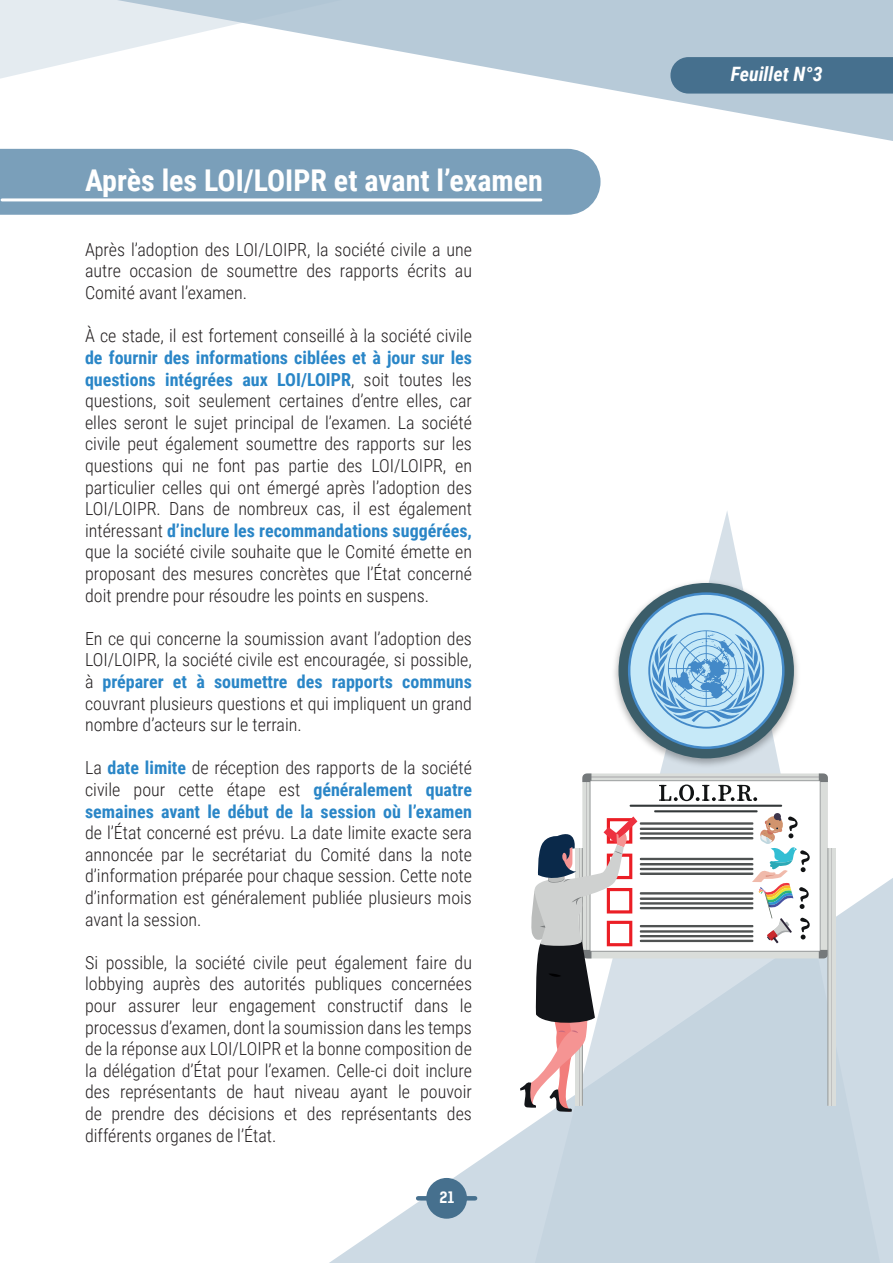
<style>
.page{position:relative;width:893px;height:1263px;background:#fff}
.page>*{position:absolute;margin:0;border:0;box-sizing:border-box;transform-origin:0 0}
.t1{font:700 30px "Roboto Condensed";color:#fff}
.t2{font:italic 700 19.8px "Roboto Condensed";color:#fff}
.t3{font:300 18px/21.6px "Roboto Condensed";color:#231f20;text-align:justify}
.t4{font:700 18px/21.6px "Roboto Condensed";color:#2a86c7;text-align:justify}
.t5{font:700 15px "Kelson Sans";color:#fff}
.s1{font-weight:700;color:#2a86c7}
.s2{font-weight:300;color:#231f20}
</style>
<div class="page">
<svg style="left:434px;top:0;width:459px;height:141px;fill:#b7cad8"></svg>
<svg style="left:0;top:0;width:434px;height:79px"></svg>
<svg style="left:329px;top:878px;width:564px;height:385px"></svg>
<svg style="left:529px;top:511px;width:355px;height:752px;fill:#cddae4"></svg>
<div style="left:0;top:149px;width:600px;height:66px;background:#7a9fba"></div>
<hr style="left:2px;top:198px;width:539px;height:3px;background:#fff">
<img style="left:609px;top:576px;width:195px;height:196px">
<svg style="left:618px;top:583px;width:176px;height:175px;background:#3e6373"></svg>
<div style="left:629px;top:594px;width:154px;height:154px;background:#c6e9f8;border-radius:50%"></div>
<svg style="left:652px;top:630px;width:109px;height:92px"></svg>
<div style="left:648px;top:613px;width:116px;height:116px;border:2px solid #4389c8;border-radius:50%"></div>
<div style="left:628px;top:592px;width:156px;height:157px;border:3px solid #4389c8;border-radius:50%"></div>
<svg style="left:582px;top:773px;width:246px;height:185px;background:#d5d8d6"></svg>
<svg style="left:589px;top:778px;width:234px;height:177px;background:#cfd2d0"></svg>
<div style="left:590px;top:781px;width:230px;height:170px;background:#fff"></div>
<div style="left:590px;top:780px;width:230px;height:171px;border:1px solid #969999"></div>
<svg style="left:582px;top:773px;width:9px;height:9px"></svg>
<svg style="left:819px;top:773px;width:9px;height:9px"></svg>
<svg style="left:819px;top:950px;width:8px;height:8px"></svg>
<div style="left:828px;top:848px;width:8px;height:258px;background:#daddda"></div>
<hr style="left:831px;top:848px;width:1px;height:258px;background:#c0c1c1">
<hr style="left:827px;top:848px;width:1px;height:258px;background:#969999">
<div style="left:640px;top:822px;width:113px;height:3px;border:2px solid #4f5252"></div>
<div style="left:640px;top:828px;width:113px;height:2px;border:2px solid #4f5252"></div>
<div style="left:640px;top:832px;width:113px;height:3px;border:2px solid #4f5252"></div>
<div style="left:640px;top:837px;width:113px;height:2px;border:2px solid #4f5252"></div>
<div style="left:640px;top:858px;width:113px;height:2px;border:2px solid #4f5252"></div>
<div style="left:640px;top:863px;width:113px;height:2px;border:2px solid #4f5252"></div>
<div style="left:640px;top:868px;width:113px;height:2px;border:2px solid #4f5252"></div>
<div style="left:640px;top:872px;width:113px;height:3px;border:2px solid #4f5252"></div>
<div style="left:640px;top:892px;width:113px;height:2px;border:2px solid #4f5252"></div>
<div style="left:640px;top:897px;width:113px;height:3px;border:2px solid #4f5252"></div>
<div style="left:640px;top:902px;width:113px;height:2px;border:2px solid #4f5252"></div>
<div style="left:640px;top:907px;width:113px;height:2px;border:2px solid #4f5252"></div>
<div style="left:640px;top:925px;width:113px;height:2px;border:2px solid #4f5252"></div>
<div style="left:640px;top:930px;width:113px;height:3px;border:2px solid #4f5252"></div>
<div style="left:640px;top:935px;width:113px;height:2px;border:2px solid #4f5252"></div>
<div style="left:640px;top:940px;width:113px;height:2px;border:2px solid #4f5252"></div>
<hr style="left:630px;top:805px;width:152px;height:2px;background:#323738">
<hr style="left:654px;top:810px;width:104px;height:2px;background:#323738">
<svg style="left:659px;top:784px;width:98px;height:17px"></svg>
<svg style="left:712px;top:812px;width:98px;height:131px"></svg>
<svg style="left:520px;top:816px;width:154px;height:301px"></svg>
<div style="left:426px;top:1178px;width:41px;height:41px;background:#46708e;border-radius:50%"></div>
<hr style="left:418px;top:1196px;width:57px;height:4px;background:#46708e">
<svg style="left:670px;top:57px;width:223px;height:37px;background:#497290"></svg>
<h1 class="t1" style="left:85px;top:159px;width:459px">Après les LOI/LOIPR et avant l’examen</h1>
<p class="t3" style="left:85px;top:238px;width:388px">Après l’adoption des LOI/LOIPR, la société civile a une autre occasion de soumettre des rapports écrits au Comité avant l’examen.</p>
<p class="t3" style="left:85px;top:324px;width:388px">À ce stade, il est fortement conseillé à la société civile</p>
<p class="t3" style="left:85px;top:346px;width:388px"><span class="s1">de fournir des informations ciblées et à jour sur les questions intégrées aux LOI/LOIPR</span>, soit toutes les questions, soit seulement certaines d’entre elles, car elles seront le sujet principal de l’examen. La société civile peut également soumettre des rapports sur les questions qui ne font pas partie des LOI/LOIPR, en particulier celles qui ont émergé après l’adoption des LOI/LOIPR. Dans de nombreux cas, il est également intéressant <span class="s1">d’inclure les recommandations suggérées, </span>que la société civile souhaite que le Comité émette en proposant des mesures concrètes que l’État concerné doit prendre pour résoudre les points en suspens.</p>
<p class="t3" style="left:85px;top:627px;width:388px">En ce qui concerne la soumission avant l’adoption des LOI/LOIPR, la société civile est encouragée, si possible, à <span class="s1">préparer et à soumettre des rapports communs </span>couvrant plusieurs questions et qui impliquent un grand nombre d’acteurs sur le terrain.</p>
<p class="t4" style="left:85px;top:756px;width:388px"><span class="s2">La</span> date limite <span class="s2">de réception des rapports de la société civile pour cette étape est</span> généralement quatre semaines avant le début de la session où l’examen</p>
<p class="t3" style="left:85px;top:821px;width:388px">de l’État concerné est prévu. La date limite exacte sera annoncée par le secrétariat du Comité dans la note d’information préparée pour chaque session. Cette note d’information est généralement publiée plusieurs mois avant la session.</p>
<p class="t3" style="left:85px;top:951px;width:388px">Si possible, la société civile peut également faire du lobbying auprès des autorités publiques concernées pour assurer leur engagement constructif dans le processus d’examen, dont la soumission dans les temps de la réponse aux LOI/LOIPR et la bonne composition de la délégation d’État pour l’examen. Celle-ci doit inclure des représentants de haut niveau ayant le pouvoir de prendre des décisions et des représentants des différents organes de l’État.</p>
<p class="t5" style="left:440px;top:1188px;width:16px">21</p>
<p class="t2" style="left:731px;top:60px;width:93px">Feuillet N°3</p>
</div>
